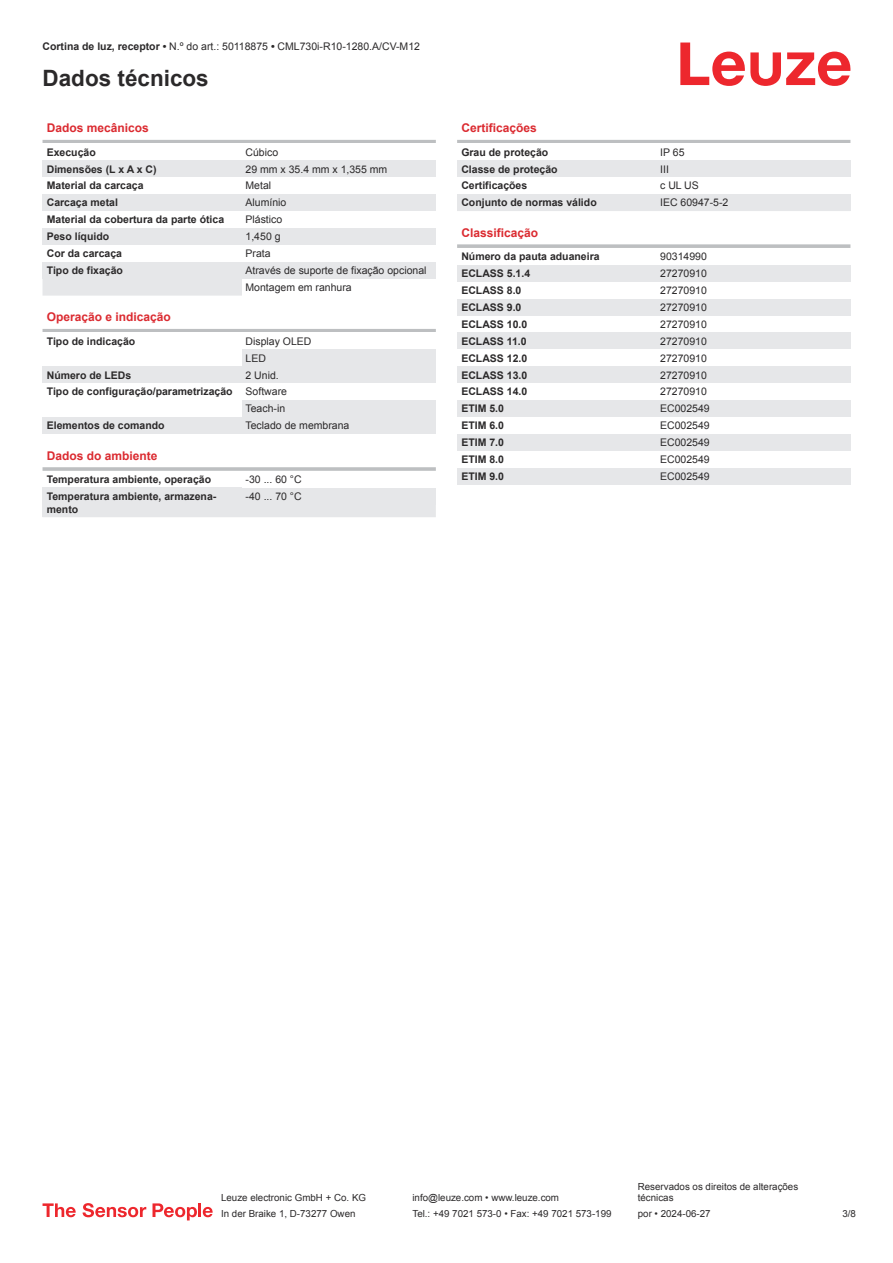
<style>
.page{position:relative;width:893px;height:1263px;background:#fff}
.page>*{position:absolute;margin:0;border:0;box-sizing:border-box;transform-origin:0 0}
.t1{font:700 22.5px "Arial";color:#2b292a}
.t2{font:700 12px "Arial";color:#db2a30}
.t3{font:700 10.5px/12.6px "Arial";color:#2b292a}
.t4{font:10.5px/17px "Arial";color:#2b292a}
.t5{font:9.75px/11.7px "Arial";color:#2b292a}
.s1{font-weight:700}
.s2{font-weight:400}
</style>
<div class="page">
<svg style="left:680px;top:43px;width:170px;height:43px"></svg>
<svg style="left:43px;top:279px;width:393px;height:238px"></svg>
<hr style="left:43px;top:140px;width:393px;height:3px;background:#bdbfc1">
<div style="left:43px;top:160px;width:199px;height:17px;background:#e6e7e9"></div>
<div style="left:242px;top:160px;width:194px;height:17px;background:#e6e7e9"></div>
<div style="left:43px;top:194px;width:199px;height:17px;background:#e6e7e9"></div>
<div style="left:242px;top:194px;width:194px;height:17px;background:#e6e7e9"></div>
<div style="left:43px;top:228px;width:199px;height:17px;background:#e6e7e9"></div>
<div style="left:242px;top:228px;width:194px;height:17px;background:#e6e7e9"></div>
<div style="left:43px;top:262px;width:199px;height:17px;background:#e6e7e9"></div>
<div style="left:242px;top:262px;width:194px;height:17px;background:#e6e7e9"></div>
<div style="left:242px;top:279px;width:194px;height:17px;background:#fff"></div>
<div style="left:43px;top:313px;width:393px;height:18px;background:#fff"></div>
<hr style="left:43px;top:329px;width:393px;height:3px;background:#bdbfc1">
<div style="left:43px;top:332px;width:199px;height:17px;background:#fff"></div>
<div style="left:242px;top:332px;width:194px;height:17px;background:#fff"></div>
<div style="left:242px;top:349px;width:194px;height:17px;background:#e6e7e9"></div>
<div style="left:43px;top:366px;width:199px;height:17px;background:#e6e7e9"></div>
<div style="left:242px;top:366px;width:194px;height:17px;background:#e6e7e9"></div>
<div style="left:43px;top:383px;width:199px;height:17px;background:#fff"></div>
<div style="left:242px;top:383px;width:194px;height:17px;background:#fff"></div>
<div style="left:242px;top:400px;width:194px;height:17px;background:#e6e7e9"></div>
<div style="left:43px;top:417px;width:199px;height:17px;background:#e6e7e9"></div>
<div style="left:242px;top:417px;width:194px;height:17px;background:#e6e7e9"></div>
<div style="left:43px;top:451px;width:393px;height:18px;background:#fff"></div>
<hr style="left:43px;top:467px;width:393px;height:4px;background:#c7c9ca">
<div style="left:43px;top:471px;width:199px;height:17px;background:#fff"></div>
<div style="left:242px;top:471px;width:194px;height:17px;background:#fff"></div>
<div style="left:43px;top:488px;width:199px;height:29px;background:#e6e7e9"></div>
<div style="left:242px;top:488px;width:194px;height:17px;background:#e6e7e9"></div>
<hr style="left:457px;top:140px;width:393px;height:3px;background:#bdbfc1">
<div style="left:457px;top:160px;width:200px;height:17px;background:#e6e7e9"></div>
<div style="left:657px;top:160px;width:193px;height:17px;background:#e6e7e9"></div>
<div style="left:457px;top:194px;width:200px;height:17px;background:#e6e7e9"></div>
<div style="left:657px;top:194px;width:193px;height:17px;background:#e6e7e9"></div>
<svg style="left:457px;top:244px;width:393px;height:4px;fill:#c0c2c3"></svg>
<div style="left:457px;top:265px;width:200px;height:17px;background:#e6e7e9"></div>
<div style="left:657px;top:265px;width:193px;height:17px;background:#e6e7e9"></div>
<div style="left:457px;top:299px;width:200px;height:17px;background:#e6e7e9"></div>
<div style="left:657px;top:299px;width:193px;height:17px;background:#e6e7e9"></div>
<div style="left:457px;top:332px;width:200px;height:17px;background:#e6e7e9"></div>
<div style="left:657px;top:332px;width:193px;height:17px;background:#e6e7e9"></div>
<div style="left:457px;top:366px;width:200px;height:17px;background:#e6e7e9"></div>
<div style="left:657px;top:366px;width:193px;height:17px;background:#e6e7e9"></div>
<div style="left:457px;top:400px;width:200px;height:17px;background:#e6e7e9"></div>
<div style="left:657px;top:400px;width:193px;height:17px;background:#e6e7e9"></div>
<div style="left:457px;top:434px;width:200px;height:17px;background:#e6e7e9"></div>
<div style="left:657px;top:434px;width:193px;height:17px;background:#e6e7e9"></div>
<div style="left:457px;top:468px;width:200px;height:17px;background:#e6e7e9"></div>
<div style="left:657px;top:468px;width:193px;height:17px;background:#e6e7e9"></div>
<svg style="left:43px;top:1203px;width:33px;height:14px"></svg>
<svg style="left:83px;top:1203px;width:63px;height:14px"></svg>
<svg style="left:153px;top:1203px;width:44px;height:17px"></svg>
<hr style="left:198px;top:1203px;width:3px;height:14px;background:#ed272d">
<svg style="left:203px;top:1207px;width:10px;height:10px"></svg>
<p class="t4" style="left:43px;top:39px;width:379px"><span class="s1">Cortina de luz, receptor •</span> N.º do art.: 50118875 <span class="s1">•</span> CML730i-R10-1280.A/CV-M12</p>
<h1 class="t1" style="left:43px;top:70px;width:168px">Dados técnicos</h1>
<p class="t2" style="left:47px;top:123px;width:104px">Dados mecânicos</p>
<p class="t3" style="left:47px;top:147px;width:51px">Execução</p>
<p class="t4" style="left:246px;top:144px;width:34px">Cúbico</p>
<p class="t3" style="left:47px;top:164px;width:111px">Dimensões (L x A x C)</p>
<p class="t4" style="left:246px;top:161px;width:143px">29 mm x 35.4 mm x 1,355 mm</p>
<p class="t3" style="left:47px;top:180px;width:98px">Material da carcaça</p>
<p class="t4" style="left:246px;top:178px;width:27px">Metal</p>
<p class="t3" style="left:47px;top:197px;width:73px">Carcaça metal</p>
<p class="t4" style="left:246px;top:195px;width:42px">Alumínio</p>
<p class="t3" style="left:47px;top:214px;width:179px">Material da cobertura da parte ótica</p>
<p class="t4" style="left:246px;top:212px;width:38px">Plástico</p>
<p class="t3" style="left:47px;top:231px;width:64px">Peso líquido</p>
<p class="t4" style="left:246px;top:229px;width:37px">1,450 g</p>
<p class="t3" style="left:47px;top:248px;width:77px">Cor da carcaça</p>
<p class="t4" style="left:246px;top:246px;width:27px">Prata</p>
<p class="t3" style="left:47px;top:265px;width:78px">Tipo de fixação</p>
<p class="t4" style="left:246px;top:263px;width:182px">Através de suporte de fixação opcional<br>Montagem em ranhura</p>
<p class="t2" style="left:47px;top:312px;width:126px">Operação e indicação</p>
<p class="t3" style="left:47px;top:336px;width:90px">Tipo de indicação</p>
<p class="t4" style="left:246px;top:333px;width:67px">Display OLED<br>LED</p>
<p class="t3" style="left:47px;top:369px;width:86px">Número de LEDs</p>
<p class="t4" style="left:246px;top:367px;width:35px">2 Unid.</p>
<p class="t3" style="left:47px;top:386px;width:242px">Tipo de configuração/parametrização <span class="s2">Software</span></p>
<p class="t4" style="left:246px;top:401px;width:41px">Teach-in</p>
<p class="t3" style="left:47px;top:420px;width:119px">Elementos de comando</p>
<p class="t4" style="left:246px;top:418px;width:105px">Teclado de membrana</p>
<p class="t2" style="left:47px;top:451px;width:112px">Dados do ambiente</p>
<p class="t3" style="left:47px;top:474px;width:166px">Temperatura ambiente, operação</p>
<p class="t4" style="left:246px;top:472px;width:58px">-30 ... 60 °C</p>
<p class="t3" style="left:47px;top:491px;width:171px">Temperatura ambiente, armazena&shy;mento</p>
<p class="t4" style="left:246px;top:489px;width:58px">-40 ... 70 °C</p>
<p class="t2" style="left:461px;top:123px;width:77px">Certificações</p>
<p class="t3" style="left:461px;top:147px;width:88px">Grau de proteção</p>
<p class="t4" style="left:660px;top:144px;width:26px">IP 65</p>
<p class="t3" style="left:461px;top:164px;width:98px">Classe de proteção</p>
<p class="t4" style="left:660px;top:161px;width:10px">III</p>
<p class="t3" style="left:461px;top:180px;width:67px">Certificações</p>
<p class="t4" style="left:660px;top:178px;width:40px">c UL US</p>
<p class="t3" style="left:461px;top:197px;width:137px">Conjunto de normas válido</p>
<p class="t4" style="left:660px;top:195px;width:70px">IEC 60947-5-2</p>
<p class="t2" style="left:461px;top:228px;width:78px">Classificação</p>
<p class="t3" style="left:461px;top:251px;width:140px">Número da pauta aduaneira</p>
<p class="t4" style="left:660px;top:249px;width:48px">90314990</p>
<p class="t3" style="left:461px;top:268px;width:70px">ECLASS 5.1.4</p>
<p class="t4" style="left:660px;top:266px;width:48px">27270910</p>
<p class="t3" style="left:461px;top:285px;width:62px">ECLASS 8.0</p>
<p class="t4" style="left:660px;top:283px;width:48px">27270910</p>
<p class="t3" style="left:461px;top:302px;width:62px">ECLASS 9.0</p>
<p class="t4" style="left:660px;top:300px;width:48px">27270910</p>
<p class="t3" style="left:461px;top:319px;width:67px">ECLASS 10.0</p>
<p class="t4" style="left:660px;top:317px;width:48px">27270910</p>
<p class="t3" style="left:461px;top:336px;width:67px">ECLASS 11.0</p>
<p class="t4" style="left:660px;top:333px;width:48px">27270910</p>
<p class="t3" style="left:461px;top:353px;width:67px">ECLASS 12.0</p>
<p class="t4" style="left:660px;top:350px;width:48px">27270910</p>
<p class="t3" style="left:461px;top:369px;width:67px">ECLASS 13.0</p>
<p class="t4" style="left:660px;top:367px;width:48px">27270910</p>
<p class="t3" style="left:461px;top:386px;width:67px">ECLASS 14.0</p>
<p class="t4" style="left:660px;top:384px;width:48px">27270910</p>
<p class="t3" style="left:461px;top:403px;width:44px">ETIM 5.0</p>
<p class="t4" style="left:660px;top:401px;width:51px">EC002549</p>
<p class="t3" style="left:461px;top:420px;width:44px">ETIM 6.0</p>
<p class="t4" style="left:660px;top:418px;width:51px">EC002549</p>
<p class="t3" style="left:461px;top:437px;width:44px">ETIM 7.0</p>
<p class="t4" style="left:660px;top:435px;width:51px">EC002549</p>
<p class="t3" style="left:461px;top:454px;width:44px">ETIM 8.0</p>
<p class="t4" style="left:660px;top:452px;width:51px">EC002549</p>
<p class="t3" style="left:461px;top:471px;width:44px">ETIM 9.0</p>
<p class="t4" style="left:660px;top:469px;width:51px">EC002549</p>
<p class="t5" style="left:221px;top:1193px;width:146px">Leuze electronic GmbH + Co. KG</p>
<p class="t5" style="left:412px;top:1193px;width:148px">info@leuze.com • www.leuze.com</p>
<p class="t5" style="left:638px;top:1181px;width:162px">Reservados os direitos de alterações técnicas</p>
<p class="t5" style="left:221px;top:1209px;width:136px">In der Braike 1, D-73277 Owen</p>
<p class="t5" style="left:412px;top:1209px;width:201px">Tel.: +49 7021 573-0 • Fax: +49 7021 573-199</p>
<p class="t5" style="left:638px;top:1209px;width:74px">por • 2024-06-27</p>
<p class="t5" style="left:842px;top:1209px;width:15px">3 /8</p>
</div>
